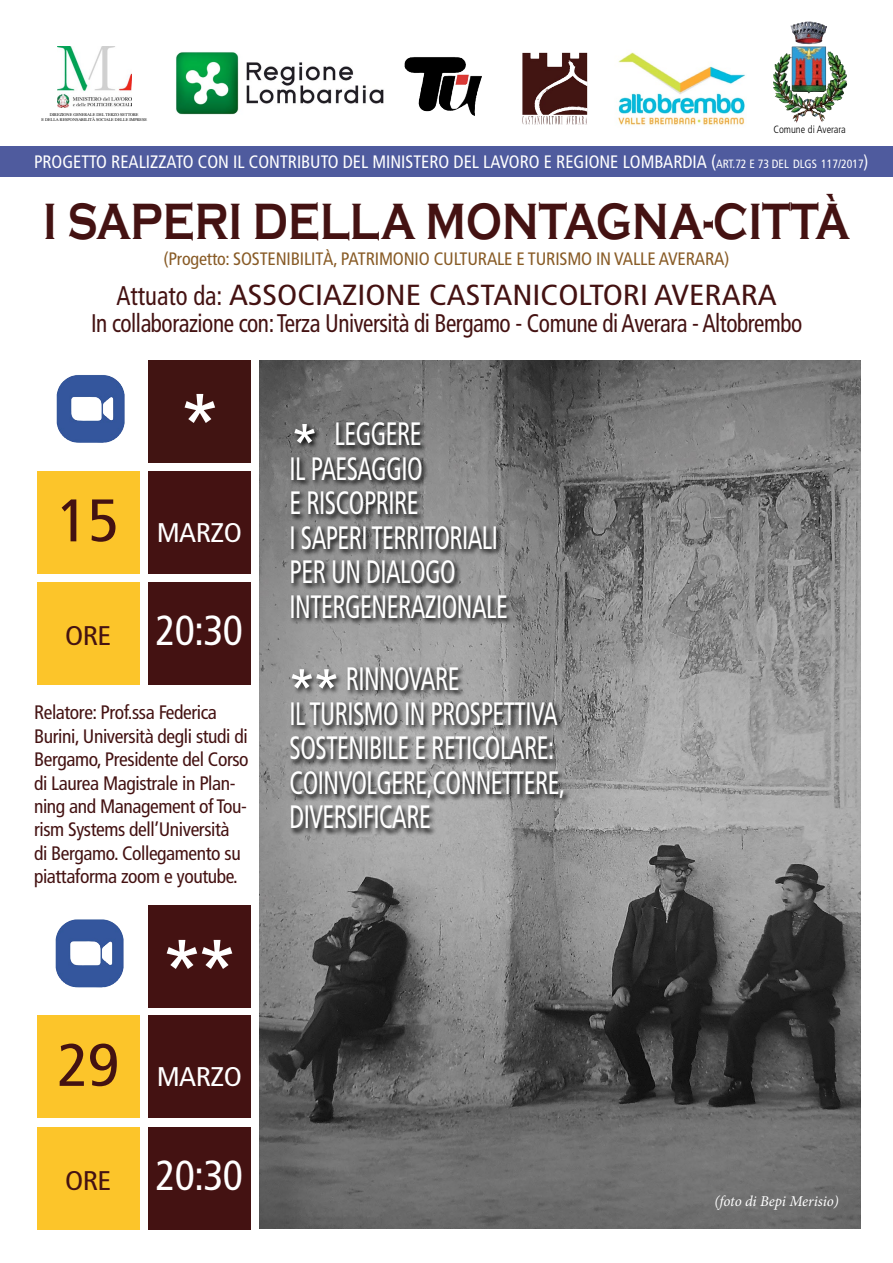
<style>
.page{position:relative;width:893px;height:1263px;background:#fff}
.page>*{position:absolute;margin:0;border:0;box-sizing:border-box;transform-origin:0 0}
.t1{font:condensed 90px "Frutiger";color:#fff}
.t2{font:condensed 60px "Frutiger";color:#441212;scale:1.1 1}
.t3{font:condensed 60px "Frutiger";color:#fff}
.t4{font:700 52.5px "Copperplate Gothic";color:#441212;scale:.8 1}
.t5{font:condensed 42px "Frutiger";letter-spacing:-.02em;color:#fff}
.t6{font:condensed 32.4px/34.5px "Frutiger";letter-spacing:-.02em;color:#fff;scale:.79 1}
.t7{font:condensed 29.1px "Frutiger";color:#441212;scale:1.14 1}
.t8{font:condensed 27px "Frutiger";letter-spacing:-.02em;color:#fff;scale:1.1 1}
.t9{font:condensed 25.5px "Frutiger";letter-spacing:-.02em;color:#441212;scale:.91 1}
.t10{font:condensed 19.5px/23.4px "Frutiger";letter-spacing:-.02em;color:#441212}
.t11{font:condensed 18px "Frutiger";color:#fff}
.t12{font:condensed 18px "Frutiger";letter-spacing:-.01em;color:#885b26}
.t13{font:italic 15px "Minion Pro";letter-spacing:-.01em;color:#fff}
.t14{font:300 condensed 10.5px "Frutiger";color:#000}
.t15{font:4.2px/4.8px "Times";color:#000;text-align:center}
.s1{font-size:12px}
.s2{font-size:27px}
.s3{font-size:27px;color:#441212}
</style>
<div class="page">
<img style="left:522px;top:53px;width:57px;height:62px">
<img style="left:176px;top:52px;width:208px;height:63px">
<img style="left:57px;top:46px;width:74px;height:62px">
<img style="left:790px;top:22px;width:37px;height:70px">
<img style="left:618px;top:52px;width:128px;height:73px">
<div style="left:0;top:146px;width:893px;height:31px;background:#4f5b9e"></div>
<img style="left:405px;top:57px;width:65px;height:55px">
<img style="left:259px;top:360px;width:602px;height:869px">
<svg style="left:290px;top:421px;width:224px;height:204px;background:#757575"></svg>
<div style="left:37px;top:471px;width:102px;height:102px;background:#fcc52a"></div>
<div style="left:148px;top:471px;width:102px;height:102px;background:#441212"></div>
<div style="left:37px;top:582px;width:102px;height:103px;background:#fcc52a"></div>
<div style="left:148px;top:582px;width:102px;height:103px;background:#441212"></div>
<div style="left:37px;top:1016px;width:102px;height:102px;background:#fcc52a"></div>
<div style="left:148px;top:1016px;width:102px;height:102px;background:#441212"></div>
<div style="left:37px;top:1127px;width:102px;height:102px;background:#fcc52a"></div>
<div style="left:148px;top:1127px;width:102px;height:102px;background:#441212"></div>
<svg style="left:289px;top:665px;width:282px;height:171px;background:#838383"></svg>
<div style="left:148px;top:361px;width:102px;height:102px;background:#411412"></div>
<img style="left:57px;top:375px;width:68px;height:68px">
<div style="left:148px;top:905px;width:102px;height:102px;background:#441212"></div>
<img style="left:56px;top:919px;width:68px;height:69px">
<svg style="left:293px;top:422px;width:29px;height:28px"></svg>
<div style="left:290px;top:667px;width:53px;height:28px;background:#000;opacity:.75"></div>
<p class="t15" style="left:42px;top:112px;width:107px">DIREZIONE GENERALE DEL TERZO SETTORE<br>E DELLA RESPONSABILITÀ SOCIALE DELLE IMPRESE</p>
<p class="t14" style="left:773px;top:124px;width:74px">Comune di Averara</p>
<p class="t11" style="left:34px;top:151px;width:836px">PROGETTO REALIZZATO CON IL CONTRIBUTO DEL MINISTERO DEL LAVORO E REGIONE LOMBARDIA (<span class="s1">ART.72 E 73 DEL DLGS 117/2017</span>)</p>
<h3 class="t4" style="left:43px;top:192px;width:1010px">I SAPERI DELLA MONTAGNA-CITTÀ</h3>
<p class="t12" style="left:164px;top:248px;width:567px">(PROGETTO: SOSTENIBILITÀ, PATRIMONIO CULTURALE E TURISMO IN VALLE AVERARA)</p>
<h3 class="t7" style="left:117px;top:278px;width:577px"><span class="s2">ATTUATO DA:</span> ASSOCIAZIONE CASTANICOLTORI AVERARA</h3>
<h3 class="t9" style="left:91px;top:308px;width:783px">IN COLLABORAZIONE CON: TERZA UNIVERSITÀ DI BERGAMO - COMUNE DI AVERARA - ALTOBREMBO</h3>
<h2 class="t2" style="left:57px;top:486px;width:58px">15</h2>
<h1 class="t1" style="left:177px;top:378px;width:46px">*</h1>
<h3 class="t8" style="left:157px;top:517px;width:79px">MARZO</h3>
<h3 class="t5" style="left:65px;top:606px;width:179px"><span class="s3">ORE</span> 20:30</h3>
<p class="t10" style="left:34px;top:701px;width:216px">RELATORE: PROF.SSA FEDERICA<br>BURINI, UNIVERSITÀ DEGLI STUDI DI<br>BERGAMO, PRESIDENTE DEL CORSO<br>DI LAUREA MAGISTRALE IN PLAN-<br>NING AND MANAGEMENT OF TOU-<br>RISM SYSTEMS DELL’UNIVERSITÀ<br>DI BERGAMO. COLLEGAMENTO SU<br>PIATTAFORMA ZOOM E YOUTUBE.</p>
<h2 class="t2" style="left:57px;top:1030px;width:58px">29</h2>
<h1 class="t1" style="left:159px;top:924px;width:82px">**</h1>
<h3 class="t8" style="left:157px;top:1060px;width:79px">MARZO</h3>
<h3 class="t5" style="left:65px;top:1151px;width:179px"><span class="s3">ORE</span> 20:30</h3>
<h3 class="t6" style="left:290px;top:417px;width:278px;text-indent:45px">LEGGERE<br>IL PAESAGGIO<br>E RISCOPRIRE<br>I SAPERI TERRITORIALI<br>PER UN DIALOGO<br>INTERGENERAZIONALE</h3>
<h2 class="t3" style="left:290px;top:413px;width:31px">*</h2>
<h3 class="t6" style="left:290px;top:662px;width:350px;text-indent:56px">RINNOVARE<br>IL TURISMO IN PROSPETTIVA<br>SOSTENIBILE E RETICOLARE:<br>COINVOLGERE,CONNETTERE,<br>DIVERSIFICARE</h3>
<h2 class="t3" style="left:287px;top:658px;width:56px">**</h2>
<p class="t13" style="left:714px;top:1191px;width:126px">(foto di Bepi Merisio)</p>
</div>
